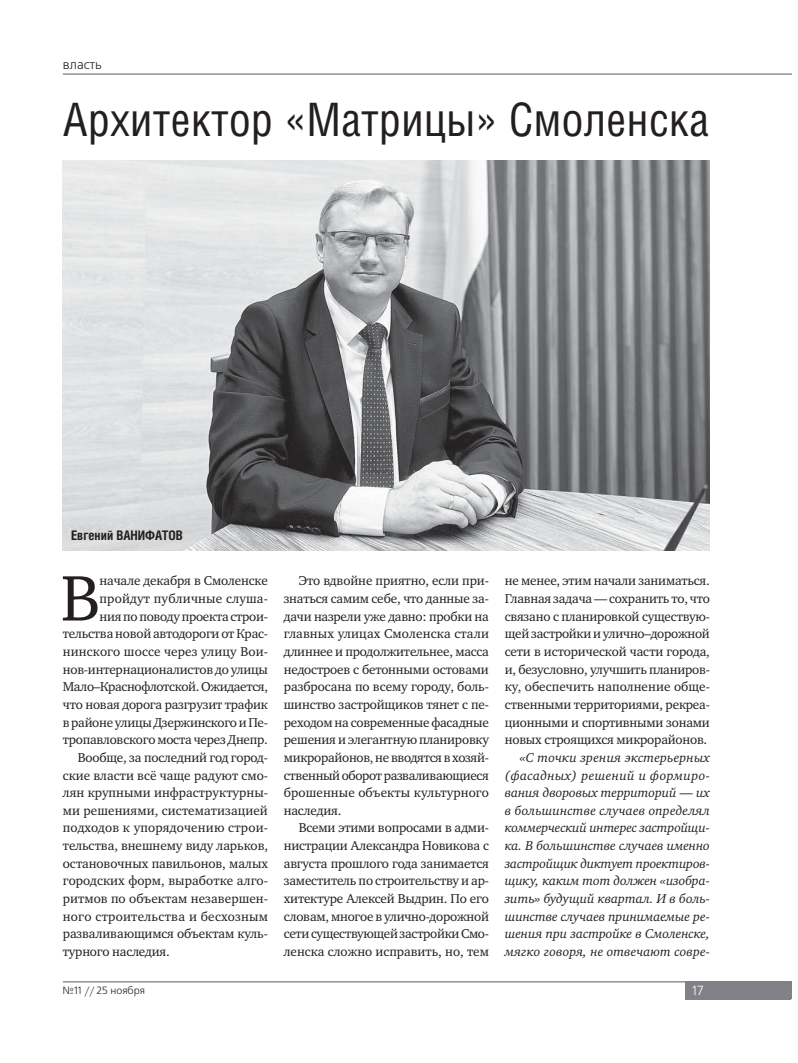
<style>
.page{position:relative;width:798px;height:1063px;background:#fff}
.page>*{position:absolute;margin:0;border:0;box-sizing:border-box;transform-origin:0 0}
.t1{font:65.88px "Charter ITC";color:#231f20}
.t2{font:46.12px "Helios Cond";color:#231f20}
.t3{font:13.12px/17.6px "Charter ITC";letter-spacing:-.005em;color:#231f20;text-align:justify}
.t4{font:italic 13.12px/17.6px "Charter ITC";letter-spacing:.005em;color:#231f20;text-align:justify}
.t5{font:13.12px "Charter ITC";letter-spacing:.015em;color:#231f20}
.t6{font:13.12px "Charter ITC";letter-spacing:-.025em;color:#231f20}
.t7{font:13.12px "Charter ITC";letter-spacing:.02em;color:#231f20}
.t8{font:700 13.12px "Helios Cond";color:#231f20}
.t9{font:13.12px "Free Set C";color:#231f20}
.t10{font:13.12px "Free Set C";color:#fff}
.t11{font:10.5px "Free Set C";color:#231f20}
</style>
<div class="page">
<hr style="left:63px;top:982px;width:727px;height:1px;background:#58595b">
<hr style="left:63px;top:74px;width:727px;height:1px;background:#58595b">
<div style="left:685px;top:982px;width:105px;height:16px;background:#808285"></div>
<div style="left:685px;top:983px;width:105px;height:16px;background:#808285"></div>
<img style="left:63px;top:161px;width:646px;height:389px">
<p class="t9" style="left:63px;top:59px;width:41px">власть</p>
<h2 class="t2" style="left:63px;top:104px;width:647px">Архитектор «Матрицы» Смоленска</h2>
<p class="t8" style="left:71px;top:530px;width:113px">Евгений ВАНИФАТОВ</p>
<h1 class="t1" style="left:61px;top:569px;width:41px">В</h1>
<p class="t3" style="left:99px;top:573px;width:170px">начале декабря в Смоленске</p>
<p class="t5" style="left:99px;top:593px;width:170px">пройдут публичные слуша-</p>
<p class="t3" style="left:99px;top:608px;width:170px">ния по поводу проекта строи-</p>
<p class="t3" style="left:63px;top:626px;width:206px">тельства новой автодороги от Крас-</p>
<p class="t3" style="left:63px;top:643px;width:206px">нинского шоссе через улицу Вои-</p>
<p class="t3" style="left:63px;top:661px;width:206px">нов-интернационалистов до улицы</p>
<p class="t6" style="left:63px;top:681px;width:206px">Мало–Краснофлотской. Ожидается,</p>
<p class="t3" style="left:63px;top:696px;width:206px">что новая дорога разгрузит трафик</p>
<p class="t3" style="left:63px;top:714px;width:206px">в районе улицы Дзержинского и Пе-</p>
<p class="t3" style="left:63px;top:732px;width:206px">тропавловского моста через Днепр.</p>
<p class="t3" style="left:78px;top:749px;width:191px">Вообще, за последний год город-</p>
<p class="t3" style="left:63px;top:767px;width:206px">ские власти всё чаще радуют смо-</p>
<p class="t3" style="left:63px;top:785px;width:206px">лян крупными инфраструктурны-</p>
<p class="t3" style="left:63px;top:802px;width:206px">ми решениями, систематизацией</p>
<p class="t5" style="left:63px;top:822px;width:206px">подходов к упорядочению строи-</p>
<p class="t3" style="left:63px;top:838px;width:206px">тельства, внешнему виду ларьков,</p>
<p class="t3" style="left:63px;top:855px;width:206px">остановочных павильонов, малых</p>
<p class="t3" style="left:63px;top:873px;width:206px">городских форм, выработке алго-</p>
<p class="t3" style="left:63px;top:891px;width:206px">ритмов по объектам незавершен-</p>
<p class="t7" style="left:63px;top:910px;width:206px">ного строительства и бесхозным</p>
<p class="t3" style="left:63px;top:926px;width:206px">разваливающимся объектам куль-</p>
<p class="t3" style="left:63px;top:944px;width:108px">турного наследия.</p>
<p class="t3" style="left:284px;top:573px;width:206px;text-indent:15px">Это вдвойне приятно, если при&shy;знаться самим себе, что данные за&shy;дачи назрели уже давно: пробки на главных улицах Смоленска стали длиннее и продолжительнее, масса недостроев с бетонными остовами разбросана по всему городу, боль&shy;шинство застройщиков тянет с пе&shy;реходом на современные фасадные решения и элегантную планировку микрорайонов, не вводятся в хозяй&shy;ственный оборот разваливающиеся брошенные объекты культурного наследия.</p>
<p class="t3" style="left:284px;top:820px;width:206px;text-indent:15px">Всеми этими вопросами в адми&shy;нистрации Александра Новикова с августа прошлого года занимается заместитель по строительству и ар&shy;хитектуре Алексей Выдрин. По его словам, многое в улично-дорожной сети существующей застройки Смо&shy;ленска сложно исправить, но, тем</p>
<p class="t3" style="left:504px;top:573px;width:206px">не менее, этим начали заниматься.<br>Главная задача — сохранить то, что связано с планировкой существую&shy;щей застройки и улично–дорожной сети в исторической части города, и, безусловно, улучшить планиров&shy;ку, обеспечить наполнение обще&shy;ственными территориями, рекреа&shy;ционными и спортивными зонами новых строящихся микрорайонов.</p>
<p class="t4" style="left:504px;top:749px;width:206px;text-indent:15px">«С точки зрения экстерьерных (фасадных) решений и формиро&shy;вания дворовых территорий — их в большинстве случаев определял коммерческий интерес застройщи&shy;ка. В большинстве случаев именно застройщик диктует проектиров&shy;щику, каким тот должен «изобра&shy;зить» будущий квартал. И в боль&shy;шинстве случаев принимаемые ре&shy;шения при застройке в Смоленске, мягко говоря, не отвечают совре-</p>
<p class="t11" style="left:62px;top:986px;width:84px">№11 // 25 ноября</p>
<p class="t10" style="left:691px;top:983px;width:12px">17</p>
<p class="t10" style="left:692px;top:985px;width:12px">17</p>
</div>
